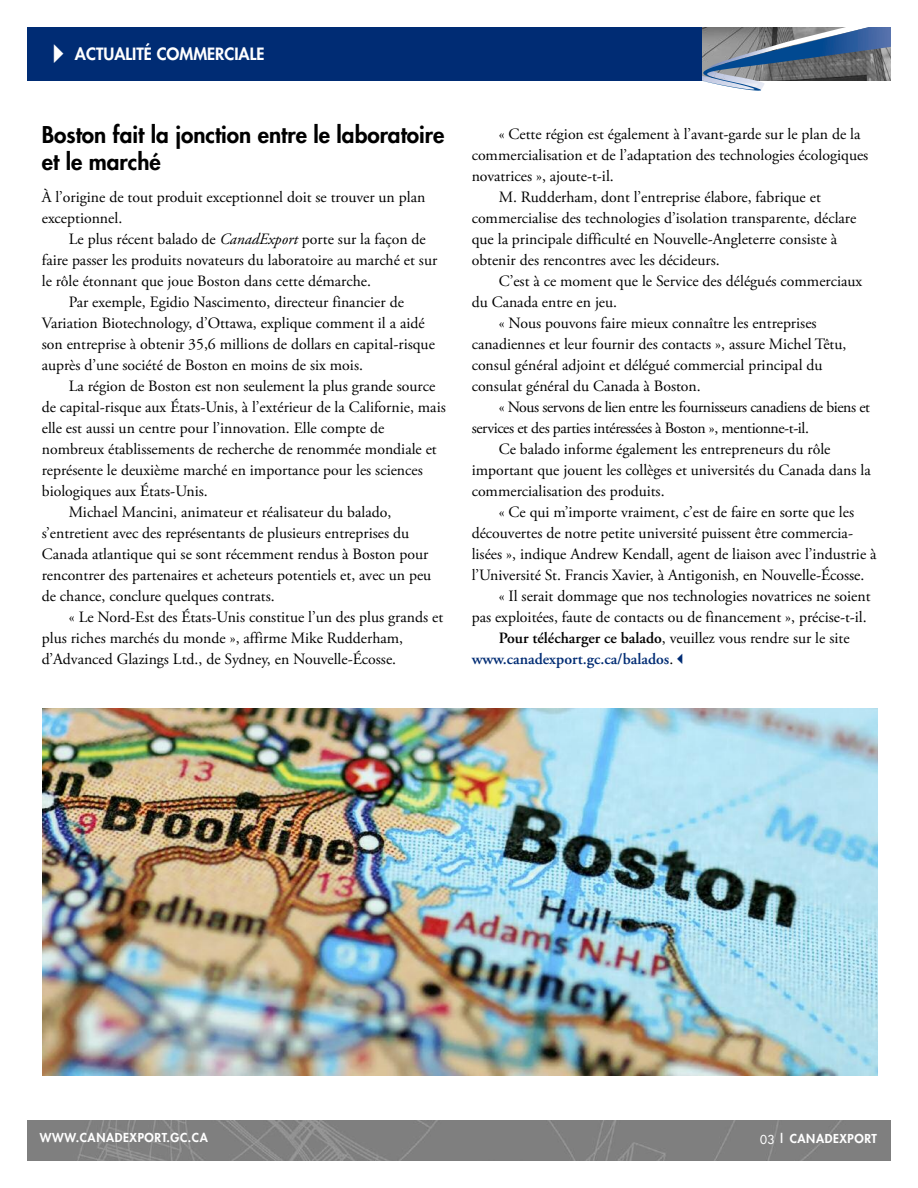
<style>
.page{position:relative;width:918px;height:1188px;background:#fff}
.page>*{position:absolute;margin:0;border:0;box-sizing:border-box;transform-origin:0 0}
.t1{font:800 22.5px/27px "Futura";color:#000}
.t2{font:800 16.5px "Futura";color:#fff}
.t3{font:15.75px/21px "Adobe Garamond Pro";color:#000}
.t4{font:15.75px "Adobe Garamond Pro";letter-spacing:-.025em;color:#000}
.t5{font:600 15.75px "Adobe Garamond Pro";color:#002c74}
.t6{font:800 12px "Futura";letter-spacing:.05em;color:#fff}
.s1{font-style:italic}
.s2{font-weight:600}
.s3{font-weight:400;color:#000}
.s4{font-weight:400}
</style>
<div class="page">
<div style="left:27px;top:27px;width:864px;height:54px;background:#002c74"></div>
<svg style="left:702px;top:27px;width:189px;height:64px;background:#7d8a9b"></svg>
<img style="left:28px;top:1120px;width:863px;height:41px">
<img style="left:42px;top:708px;width:836px;height:368px">
<p class="t2" style="left:75px;top:46px;width:191px">ACTUALITÉ COMMERCIALE</p>
<h1 class="t1" style="left:42px;top:122px;width:404px">Boston fait la jonction entre le laboratoire et le marché</h1>
<p class="t3" style="left:42px;top:188px;width:385px">À l’origine de tout produit exceptionnel doit se trouver un plan exceptionnel.</p>
<p class="t3" style="left:69px;top:230px;width:359px">Le plus récent balado de <span class="s1">CanadExport</span> porte sur la façon de</p>
<p class="t3" style="left:42px;top:251px;width:397px">faire passer les produits novateurs du laboratoire au marché et sur</p>
<p class="t3" style="left:42px;top:272px;width:331px">le rôle étonnant que joue Boston dans cette démarche.</p>
<p class="t3" style="left:69px;top:293px;width:337px">Par exemple, Egidio Nascimento, directeur financier de</p>
<p class="t3" style="left:42px;top:314px;width:384px">Variation Biotechnology, d’Ottawa, explique comment il a aidé</p>
<p class="t3" style="left:42px;top:335px;width:395px">son entreprise à obtenir 35,6 millions de dollars en capital-risque</p>
<p class="t3" style="left:42px;top:356px;width:323px">auprès d’une société de Boston en moins de six mois.</p>
<p class="t3" style="left:69px;top:377px;width:368px">La région de Boston est non seulement la plus grande source</p>
<p class="t3" style="left:42px;top:398px;width:406px">de capital-risque aux États-Unis, à l’extérieur de la Californie, mais</p>
<p class="t3" style="left:42px;top:419px;width:344px">elle est aussi un centre pour l’innovation. Elle compte de</p>
<p class="t3" style="left:42px;top:440px;width:397px">nombreux établissements de recherche de renommée mondiale et</p>
<p class="t3" style="left:42px;top:461px;width:383px">représente le deuxième marché en importance pour les sciences</p>
<p class="t3" style="left:42px;top:482px;width:168px">biologiques aux États-Unis.</p>
<p class="t3" style="left:69px;top:503px;width:324px">Michael Mancini, animateur et réalisateur du balado,</p>
<p class="t3" style="left:42px;top:524px;width:369px">s’entretient avec des représentants de plusieurs entreprises du</p>
<p class="t3" style="left:42px;top:545px;width:388px">Canada atlantique qui se sont récemment rendus à Boston pour</p>
<p class="t3" style="left:42px;top:566px;width:391px">rencontrer des partenaires et acheteurs potentiels et, avec un peu</p>
<p class="t3" style="left:42px;top:587px;width:235px">de chance, conclure quelques contrats.</p>
<p class="t3" style="left:69px;top:608px;width:376px">« Le Nord-Est des États-Unis constitue l’un des plus grands et</p>
<p class="t3" style="left:42px;top:629px;width:363px">plus riches marchés du monde », affirme Mike Rudderham,</p>
<p class="t3" style="left:42px;top:650px;width:356px">d’Advanced Glazings Ltd., de Sydney, en Nouvelle-Écosse.</p>
<p class="t3" style="left:499px;top:125px;width:363px">« Cette région est également à l’avant-garde sur le plan de la</p>
<p class="t3" style="left:472px;top:146px;width:398px">commercialisation et de l’adaptation des technologies écologiques</p>
<p class="t3" style="left:472px;top:167px;width:144px">novatrices », ajoute-t-il.</p>
<p class="t3" style="left:499px;top:188px;width:324px">M. Rudderham, dont l’entreprise élabore, fabrique et</p>
<p class="t3" style="left:472px;top:209px;width:386px">commercialise des technologies d’isolation transparente, déclare</p>
<p class="t3" style="left:472px;top:230px;width:367px">que la principale difficulté en Nouvelle-Angleterre consiste à</p>
<p class="t3" style="left:472px;top:251px;width:250px">obtenir des rencontres avec les décideurs.</p>
<p class="t3" style="left:499px;top:272px;width:365px">C’est à ce moment que le Service des délégués commerciaux</p>
<p class="t3" style="left:472px;top:293px;width:147px">du Canada entre en jeu.</p>
<p class="t3" style="left:499px;top:314px;width:319px">« Nous pouvons faire mieux connaître les entreprises</p>
<p class="t3" style="left:472px;top:335px;width:376px">canadiennes et leur fournir des contacts », assure Michel Têtu,</p>
<p class="t3" style="left:472px;top:356px;width:352px">consul général adjoint et délégué commercial principal du</p>
<p class="t3" style="left:472px;top:377px;width:231px">consulat général du Canada à Boston.</p>
<p class="t4" style="left:499px;top:401px;width:373px">« Nous servons de lien entre les fournisseurs canadiens de biens et</p>
<p class="t4" style="left:472px;top:422px;width:339px">services et des parties intéressées à Boston », mentionne-t-il.</p>
<p class="t3" style="left:499px;top:440px;width:333px">Ce balado informe également les entrepreneurs du rôle</p>
<p class="t3" style="left:472px;top:461px;width:401px">important que jouent les collèges et universités du Canada dans la</p>
<p class="t3" style="left:472px;top:482px;width:194px">commercialisation des produits.</p>
<p class="t3" style="left:499px;top:503px;width:357px">« Ce qui m’importe vraiment, c’est de faire en sorte que les</p>
<p class="t3" style="left:472px;top:524px;width:383px">découvertes de notre petite université puissent être commercia-</p>
<p class="t3" style="left:472px;top:545px;width:406px">lisées », indique Andrew Kendall, agent de liaison avec l’industrie à</p>
<p class="t3" style="left:472px;top:566px;width:394px">l’Université St. Francis Xavier, à Antigonish, en Nouvelle-Écosse.</p>
<p class="t3" style="left:499px;top:587px;width:373px">« Il serait dommage que nos technologies novatrices ne soient</p>
<p class="t3" style="left:472px;top:608px;width:397px">pas exploitées, faute de contacts ou de financement », précise-t-il.</p>
<p class="t3" style="left:499px;top:629px;width:352px"><span class="s2">Pour télécharger ce balado</span>, veuillez vous rendre sur le site</p>
<p class="t5" style="left:472px;top:653px;width:203px">www.canadexport.gc.ca/balados<span class="s3">.</span></p>
<p class="t6" style="left:40px;top:1132px;width:170px">WWW.CANADEXPORT.GC.CA</p>
<p class="t6" style="left:760px;top:1133px;width:119px"><span class="s4">03</span> | CANADEXPORT</p>
</div>
